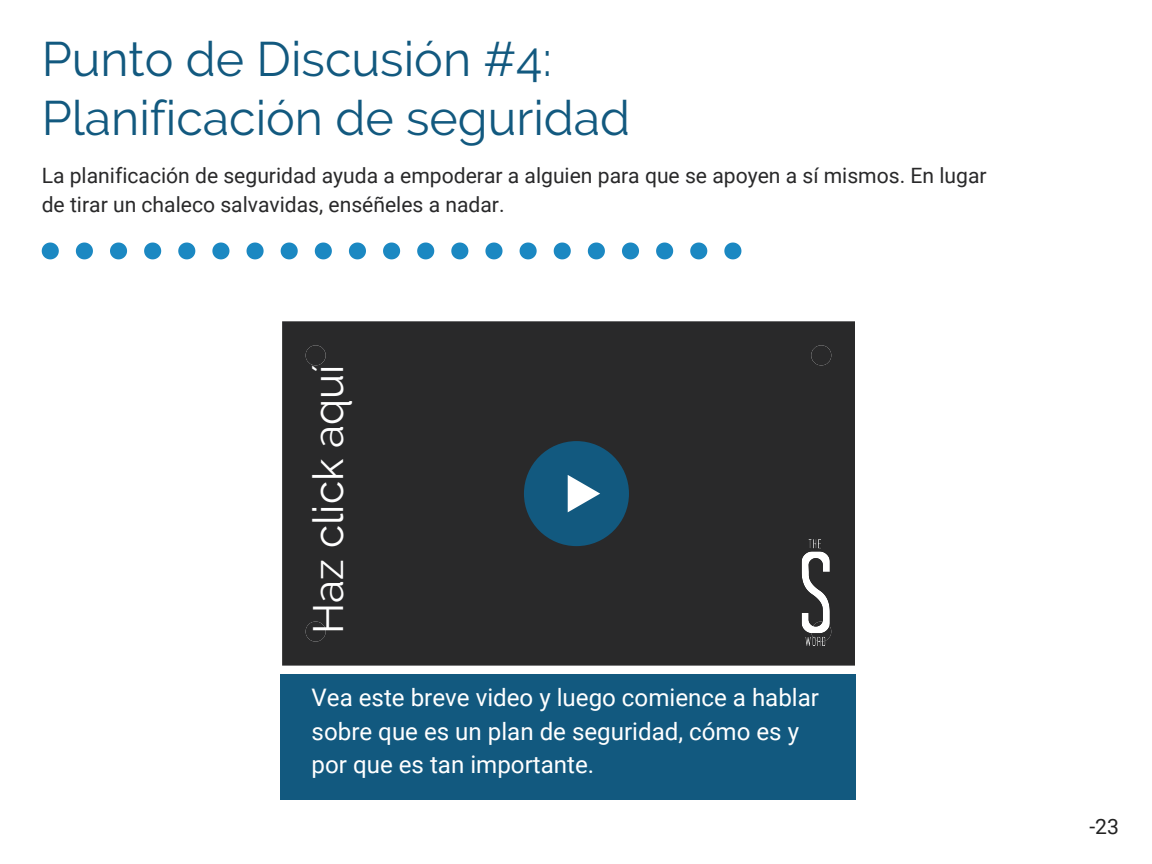
<style>
.page{position:relative;width:1152px;height:864px;background:#fff}
.page>*{position:absolute;margin:0;border:0;box-sizing:border-box;transform-origin:0 0}
.t1{font:48.3px "Raleway";color:#12597f}
.t2{font:42.3px "Raleway";color:#fff}
.t3{font:24.15px/33.8px "Roboto";color:#fff}
.t4{font:21.15px/29.2px "Roboto";color:#29292a}
.t5{font:21.15px "Roboto";color:#222}
</style>
<div class="page">
<div style="left:282px;top:321px;width:573px;height:345px;background:#29292a"></div>
<div style="left:306px;top:345px;width:20px;height:20px;background:#29292a;border-radius:50%"></div>
<div style="left:811px;top:345px;width:20px;height:20px;background:#29292a;border-radius:50%"></div>
<div style="left:811px;top:622px;width:20px;height:20px;background:#29292a;border-radius:50%"></div>
<div style="left:306px;top:622px;width:20px;height:20px;background:#29292a;border-radius:50%"></div>
<div style="left:524px;top:441px;width:105px;height:105px;background:#12597f;border-radius:50%"></div>
<svg style="left:568px;top:475px;width:32px;height:37px"></svg>
<img style="left:801px;top:533px;width:28px;height:113px">
<div style="left:280px;top:674px;width:576px;height:126px;background:#12597f"></div>
<svg style="left:42px;top:243px;width:17px;height:16px"></svg>
<svg style="left:76px;top:243px;width:17px;height:16px"></svg>
<svg style="left:110px;top:243px;width:17px;height:16px"></svg>
<svg style="left:144px;top:243px;width:17px;height:16px"></svg>
<svg style="left:178px;top:243px;width:17px;height:16px"></svg>
<svg style="left:212px;top:243px;width:17px;height:16px"></svg>
<svg style="left:247px;top:243px;width:17px;height:16px"></svg>
<svg style="left:281px;top:243px;width:17px;height:16px"></svg>
<svg style="left:315px;top:243px;width:17px;height:16px"></svg>
<svg style="left:349px;top:243px;width:17px;height:16px"></svg>
<svg style="left:383px;top:243px;width:17px;height:16px"></svg>
<svg style="left:417px;top:243px;width:17px;height:16px"></svg>
<svg style="left:451px;top:243px;width:17px;height:16px"></svg>
<svg style="left:485px;top:243px;width:18px;height:16px"></svg>
<svg style="left:520px;top:243px;width:17px;height:16px"></svg>
<svg style="left:554px;top:243px;width:17px;height:16px"></svg>
<svg style="left:588px;top:243px;width:17px;height:16px"></svg>
<svg style="left:622px;top:243px;width:17px;height:16px"></svg>
<svg style="left:656px;top:243px;width:17px;height:16px"></svg>
<svg style="left:690px;top:243px;width:17px;height:16px"></svg>
<svg style="left:724px;top:243px;width:17px;height:16px"></svg>
<p class="t1" style="left:42px;top:31px;width:512px">Punto de Discusión #4:</p>
<p class="t1" style="left:42px;top:89px;width:590px">Planificación de seguridad</p>
<p class="t4" style="left:42px;top:161px;width:946px">La planificación de seguridad ayuda a empoderar a alguien para que se apoyen a sí mismos. En lugar de tirar un chaleco salvavidas, enséñeles a nadar.</p>
<p class="t2" style="left:303px;top:634px;width:271px;rotate:-90deg">Haz click aquí</p>
<p class="t3" style="left:312px;top:681px;width:509px">Vea este breve video y luego comience a hablar sobre que es un plan de seguridad, cómo es y por que es tan importante.</p>
<p class="t5" style="left:1089px;top:814px;width:31px">-23</p>
</div>
